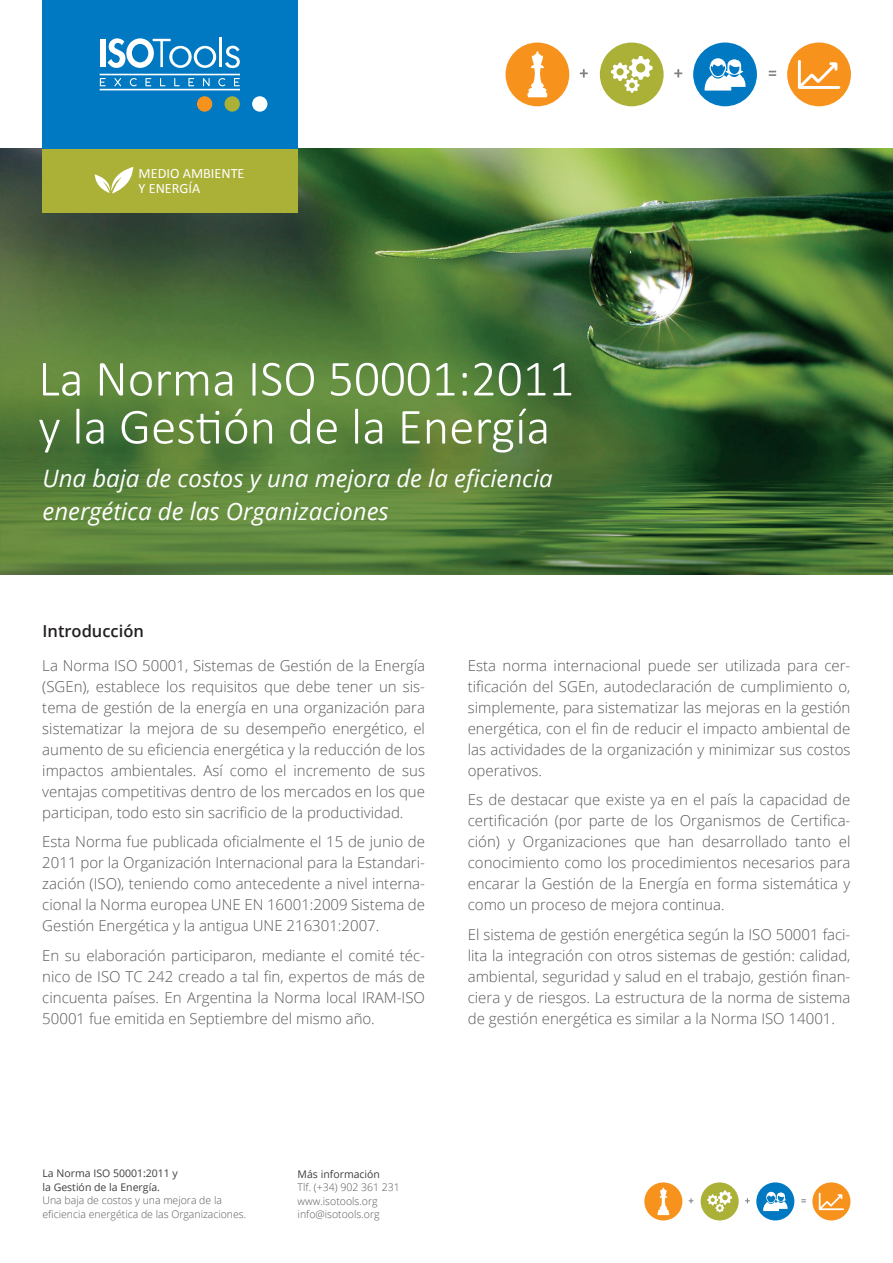
<style>
.page{position:relative;width:893px;height:1263px;background:#fff}
.page>*{position:absolute;margin:0;border:0;box-sizing:border-box;transform-origin:0 0}
.t1{font:300 51px/48px "Calibri";color:#fff}
.t2{font:italic 24px/33px "Open Sans";color:#fff}
.t3{font:600 16.5px "Open Sans";color:#231f20}
.t4{font:300 15px/21px "Open Sans";color:#57585a;text-align:justify}
.t5{font:14.25px/15px "Calibri";color:#fff}
.t6{font:300 10.5px/13.5px "Open Sans";color:#57585a}
.t7{font:10.5px/13.5px "Open Sans";color:#3e3e3f}
</style>
<div class="page">
<div style="left:644px;top:1182px;width:38px;height:38px;background:#f7931d;border-radius:50%"></div>
<svg style="left:657px;top:1188px;width:12px;height:27px"></svg>
<div style="left:701px;top:1182px;width:38px;height:38px;background:#abb037;border-radius:50%"></div>
<svg style="left:707px;top:1190px;width:25px;height:22px"></svg>
<div style="left:756px;top:1182px;width:38px;height:38px;background:#0079c2;border-radius:50%"></div>
<svg style="left:763px;top:1192px;width:25px;height:19px"></svg>
<svg style="left:689px;top:1198px;width:4px;height:5px"></svg>
<svg style="left:745px;top:1198px;width:5px;height:5px"></svg>
<svg style="left:801px;top:1199px;width:5px;height:3px"></svg>
<svg style="left:812px;top:1182px;width:38px;height:38px"></svg>
<img style="left:0;top:149px;width:893px;height:425px">
<div style="left:505px;top:43px;width:64px;height:63px;background:#f7931d;border-radius:50%"></div>
<svg style="left:527px;top:51px;width:20px;height:46px"></svg>
<div style="left:600px;top:43px;width:64px;height:63px;background:#abb037;border-radius:50%"></div>
<svg style="left:611px;top:56px;width:41px;height:37px"></svg>
<div style="left:693px;top:43px;width:64px;height:63px;background:#0079c2;border-radius:50%"></div>
<svg style="left:704px;top:58px;width:42px;height:33px"></svg>
<svg style="left:580px;top:69px;width:8px;height:9px"></svg>
<svg style="left:674px;top:69px;width:8px;height:9px"></svg>
<svg style="left:769px;top:71px;width:7px;height:5px"></svg>
<svg style="left:787px;top:43px;width:64px;height:63px"></svg>
<div style="left:43px;top:0;width:255px;height:149px;background:#0079c2"></div>
<div style="left:100px;top:74px;width:140px;height:1px;border:1px solid #fff"></div>
<hr style="left:100px;top:90px;width:140px;height:1px;background:#231f20">
<div style="left:100px;top:89px;width:140px;height:1px;border:1px solid #fff"></div>
<div style="left:100px;top:39px;width:5px;height:28px;background:#fff"></div>
<svg style="left:108px;top:38px;width:108px;height:30px"></svg>
<hr style="left:220px;top:37px;width:2px;height:30px;background:#fff">
<svg style="left:225px;top:46px;width:15px;height:22px"></svg>
<div style="left:197px;top:96px;width:15px;height:16px;background:#f7931d;border-radius:50%"></div>
<div style="left:225px;top:96px;width:15px;height:16px;background:#abb037;border-radius:50%"></div>
<div style="left:252px;top:96px;width:15px;height:16px;background:#fff;border-radius:50%"></div>
<svg style="left:130px;top:78px;width:7px;height:8px"></svg>
<svg style="left:145px;top:78px;width:6px;height:8px"></svg>
<svg style="left:99px;top:78px;width:22px;height:13px"></svg>
<svg style="left:160px;top:78px;width:5px;height:8px"></svg>
<svg style="left:174px;top:78px;width:6px;height:8px"></svg>
<svg style="left:188px;top:78px;width:6px;height:8px"></svg>
<svg style="left:203px;top:78px;width:7px;height:8px"></svg>
<svg style="left:218px;top:78px;width:7px;height:8px"></svg>
<svg style="left:234px;top:78px;width:6px;height:8px"></svg>
<div style="left:43px;top:149px;width:255px;height:64px;background:#abb037"></div>
<svg style="left:95px;top:167px;width:38px;height:26px"></svg>
<p class="t5" style="left:139px;top:165px;width:107px">MEDIO AMBIENTE<br>Y ENERGÍA</p>
<h1 class="t1" style="left:38px;top:352px;width:538px">La Norma ISO 50001:2011 y la Gestión de la Energía</h1>
<h2 class="t2" style="left:43px;top:461px;width:512px">Una baja de costos y una mejora de la eficiencia energética de las Organizaciones</h2>
<p class="t3" style="left:43px;top:619px;width:103px">Introducción</p>
<p class="t4" style="left:42px;top:654px;width:384px">La Norma ISO 50001, Sistemas de Gestión de la Energía (SGEn), establece los requisitos que debe tener un sis&shy;tema de gestión de la energía en una organización para sistematizar la mejora de su desempeño energético, el aumento de su eficiencia energética y la reducción de los impactos ambientales. Así como el incremento de sus ventajas competitivas dentro de los mercados en los que participan, todo esto sin sacrificio de la productividad.</p>
<p class="t4" style="left:42px;top:831px;width:384px">Esta Norma fue publicada oficialmente el 15 de junio de 2011 por la Organización Internacional para la Estandari&shy;zación (ISO), teniendo como antecedente a nivel interna&shy;cional la Norma europea UNE EN 16001:2009 Sistema de Gestión Energética y la antigua UNE 216301:2007.</p>
<p class="t4" style="left:42px;top:944px;width:384px">En su elaboración participaron, mediante el comité téc&shy;nico de ISO TC 242 creado a tal fin, expertos de más de cincuenta países. En Argentina la Norma local IRAM-ISO 50001 fue emitida en Septiembre del mismo año.</p>
<p class="t4" style="left:468px;top:654px;width:384px">Esta norma internacional puede ser utilizada para cer&shy;tificación del SGEn, autodeclaración de cumplimiento o, simplemente, para sistematizar las mejoras en la gestión energética, con el fin de reducir el impacto ambiental de las actividades de la organización y minimizar sus costos operativos.</p>
<p class="t4" style="left:468px;top:789px;width:384px">Es de destacar que existe ya en el país la capacidad de certificación (por parte de los Organismos de Certifica&shy;ción) y Organizaciones que han desarrollado tanto el conocimiento como los procedimientos necesarios para encarar la Gestión de la Energía en forma sistemática y como un proceso de mejora continua.</p>
<p class="t4" style="left:468px;top:923px;width:384px">El sistema de gestión energética según la ISO 50001 faci&shy;lita la integración con otros sistemas de gestión: calidad, ambiental, seguridad y salud en el trabajo, gestión finan&shy;ciera y de riesgos. La estructura de la norma de sistema de gestión energética es similar a la Norma ISO 14001.</p>
<p class="t7" style="left:43px;top:1166px;width:137px">La Norma ISO 50001:2011 y la Gestión de la Energía.</p>
<p class="t6" style="left:43px;top:1193px;width:205px">Una baja de costos y una mejora de la eficiencia energética de las Organizaciones.</p>
<p class="t7" style="left:298px;top:1167px;width:84px">Más información</p>
<p class="t6" style="left:298px;top:1180px;width:104px">Tlf. (+34) 902 361 231 www.isotools.org info@isotools.org</p>
</div>
